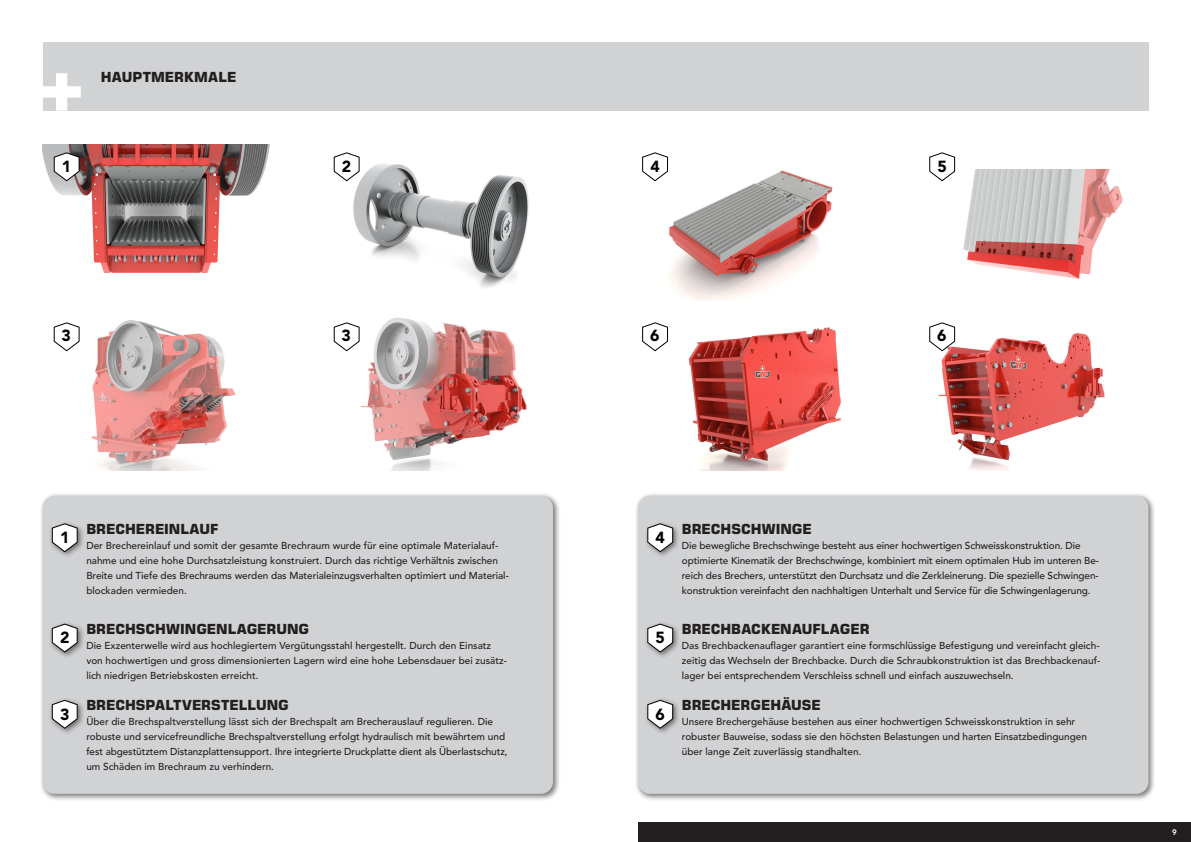
<style>
.page{position:relative;width:1191px;height:842px;background:#fff}
.page>*{position:absolute;margin:0;border:0;box-sizing:border-box;transform-origin:0 0}
.t1{font:900 16px "Avenir LT Pro";color:#000}
.t2{font:700 14px "Eurostile LT Pro";color:#231f20}
.t3{font:500 10px/15px "Avenir LT Pro";color:#231f20}
.t4{font:800 8px "Avenir LT Pro";color:#fff}
</style>
<div class="page">
<div style="left:638px;top:822px;width:553px;height:20px;background:#231f20"></div>
<div style="left:43px;top:43px;width:1105px;height:68px;background:#d1d2d4"></div>
<svg style="left:43px;top:73px;width:38px;height:38px"></svg>
<div style="left:39px;top:492px;width:521px;height:309px;background:#231f20;opacity:.6"></div>
<div style="left:43px;top:496px;width:510px;height:298px;background:#d1d2d4;border-radius:12px"></div>
<div style="left:634px;top:492px;width:522px;height:309px;background:#231f20;opacity:.6"></div>
<div style="left:638px;top:496px;width:510px;height:298px;background:#d1d2d4;border-radius:12px"></div>
<div style="left:49px;top:520px;width:36px;height:39px;background:#231f20;opacity:.6"></div>
<svg style="left:52px;top:523px;width:26px;height:29px"></svg>
<div style="left:644px;top:520px;width:36px;height:39px;background:#231f20;opacity:.6"></div>
<svg style="left:647px;top:523px;width:26px;height:29px"></svg>
<div style="left:49px;top:621px;width:36px;height:38px;background:#231f20;opacity:.6"></div>
<svg style="left:52px;top:623px;width:26px;height:30px"></svg>
<div style="left:644px;top:621px;width:36px;height:38px;background:#231f20;opacity:.6"></div>
<svg style="left:647px;top:623px;width:26px;height:30px"></svg>
<div style="left:49px;top:697px;width:36px;height:38px;background:#231f20;opacity:.6"></div>
<svg style="left:52px;top:700px;width:26px;height:29px"></svg>
<div style="left:644px;top:697px;width:36px;height:38px;background:#231f20;opacity:.6"></div>
<svg style="left:647px;top:700px;width:26px;height:29px"></svg>
<img style="left:43px;top:145px;width:226px;height:127px">
<img style="left:333px;top:156px;width:196px;height:132px">
<img style="left:942px;top:170px;width:181px;height:109px">
<img style="left:654px;top:170px;width:179px;height:130px">
<img style="left:53px;top:320px;width:183px;height:150px">
<img style="left:688px;top:327px;width:153px;height:143px">
<svg style="left:54px;top:322px;width:26px;height:29px"></svg>
<svg style="left:642px;top:322px;width:26px;height:29px"></svg>
<svg style="left:54px;top:152px;width:26px;height:29px"></svg>
<svg style="left:642px;top:152px;width:26px;height:29px"></svg>
<svg style="left:334px;top:152px;width:26px;height:29px"></svg>
<svg style="left:929px;top:152px;width:26px;height:29px"></svg>
<img style="left:333px;top:317px;width:194px;height:153px">
<svg style="left:334px;top:322px;width:26px;height:29px"></svg>
<img style="left:938px;top:327px;width:167px;height:143px">
<svg style="left:929px;top:322px;width:26px;height:29px"></svg>
<p class="t2" style="left:101px;top:68px;width:137px">HAUPTMERKMALE</p>
<p class="t1" style="left:62px;top:157px;width:11px">1</p>
<p class="t1" style="left:342px;top:157px;width:11px">2</p>
<p class="t1" style="left:650px;top:157px;width:11px">4</p>
<p class="t1" style="left:937px;top:157px;width:11px">5</p>
<p class="t1" style="left:62px;top:325px;width:11px">3</p>
<p class="t1" style="left:650px;top:325px;width:11px">6</p>
<p class="t1" style="left:342px;top:325px;width:11px">3</p>
<p class="t1" style="left:937px;top:325px;width:11px">6</p>
<p class="t1" style="left:60px;top:528px;width:11px">1</p>
<p class="t2" style="left:86px;top:520px;width:134px">BRECHEREINLAUF</p>
<p class="t3" style="left:86px;top:538px;width:424px">Der Brechereinlauf und somit der gesamte Brechraum wurde für eine optimale Materialauf&shy;nahme und eine hohe Durchsatzleistung konstruiert. Durch das richtige Verhältnis zwischen Breite und Tiefe des Brechraums werden das Materialeinzugsverhalten optimiert und Material&shy;blockaden vermieden.</p>
<p class="t1" style="left:655px;top:528px;width:11px">4</p>
<p class="t2" style="left:682px;top:520px;width:131px">BRECHSCHWINGE</p>
<p class="t3" style="left:682px;top:538px;width:419px">Die bewegliche Brechschwinge besteht aus einer hochwertigen Schweisskonstruktion. Die optimierte Kinematik der Brechschwinge, kombiniert mit einem optimalen Hub im unteren Be&shy;reich des Brechers, unterstützt den Durchsatz und die Zerkleinerung. Die spezielle Schwingen&shy;konstruktion vereinfacht den nachhaltigen Unterhalt und Service für die Schwingenlagerung.</p>
<p class="t1" style="left:60px;top:628px;width:11px">2</p>
<p class="t2" style="left:86px;top:620px;width:224px">BRECHSCHWINGENLAGERUNG</p>
<p class="t3" style="left:86px;top:638px;width:422px">Die Exzenterwelle wird aus hochlegiertem Vergütungsstahl hergestellt. Durch den Einsatz von hochwertigen und gross dimensionierten Lagern wird eine hohe Lebensdauer bei zusätz&shy;lich niedrigen Betriebskosten erreicht.</p>
<p class="t1" style="left:655px;top:628px;width:11px">5</p>
<p class="t2" style="left:682px;top:620px;width:189px">BRECHBACKENAUFLAGER</p>
<p class="t3" style="left:682px;top:638px;width:420px;text-align:justify">Das Brechbackenauflager garantiert eine formschlüssige Befestigung und vereinfacht gleich&shy;zeitig das Wechseln der Brechbacke. Durch die Schraubkonstruktion ist das Brechbackenauf&shy;lager bei entsprechendem Verschleiss schnell und einfach auszuwechseln.</p>
<p class="t1" style="left:60px;top:704px;width:11px">3</p>
<p class="t2" style="left:86px;top:696px;width:204px">BRECHSPALTVERSTELLUNG</p>
<p class="t3" style="left:86px;top:714px;width:423px">Über die Brechspaltverstellung lässt sich der Brechspalt am Brecherauslauf regulieren. Die robuste und servicefreundliche Brechspaltverstellung erfolgt hydraulisch mit bewährtem und fest abgestütztem Distanzplattensupport. Ihre integrierte Druckplatte dient als Überlastschutz, um Schäden im Brechraum zu verhindern.</p>
<p class="t1" style="left:655px;top:704px;width:11px">6</p>
<p class="t2" style="left:682px;top:696px;width:140px">BRECHERGEHÄUSE</p>
<p class="t3" style="left:682px;top:714px;width:406px">Unsere Brechergehäuse bestehen aus einer hochwertigen Schweisskonstruktion in sehr robuster Bauweise, sodass sie den höchsten Belastungen und harten Einsatzbedingungen über lange Zeit zuverlässig standhalten.</p>
<p class="t4" style="left:1172px;top:827px;width:6px">9</p>
</div>
